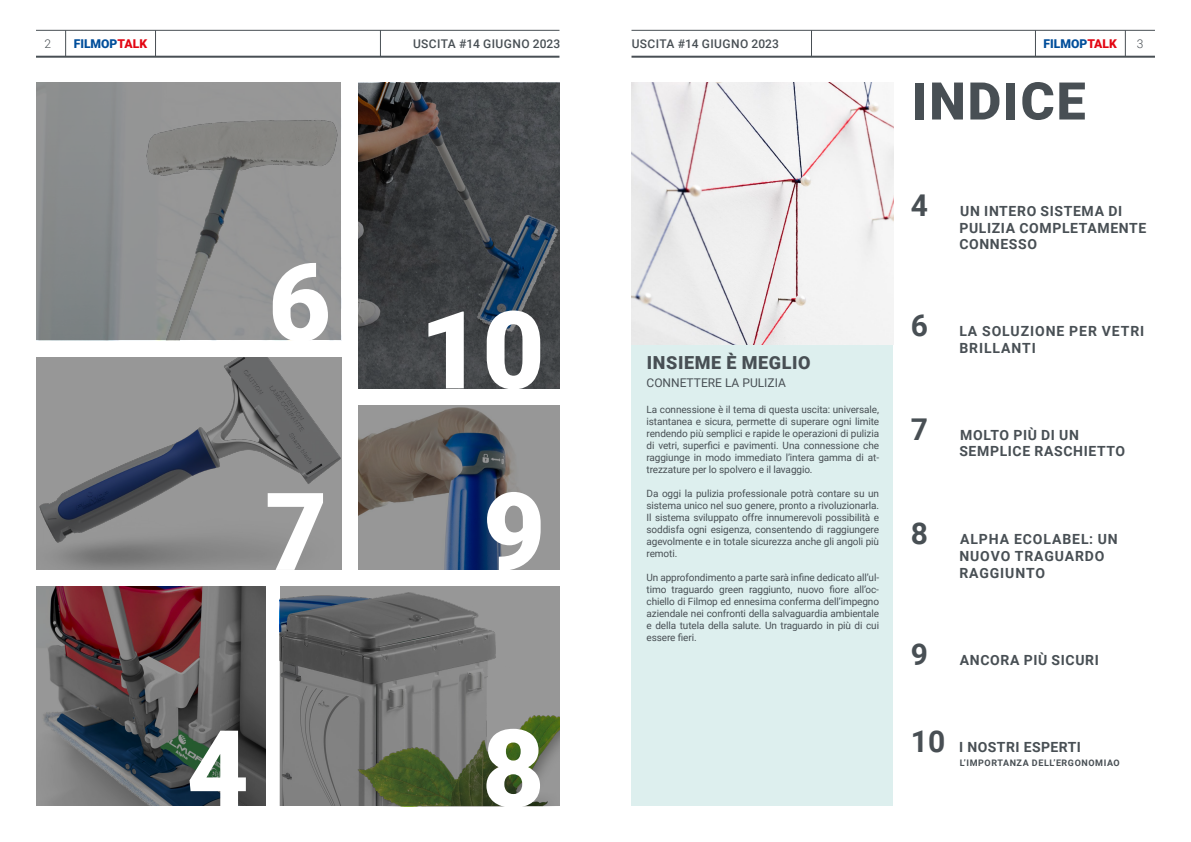
<style>
.page{position:relative;width:1191px;height:842px;background:#fff}
.page>*{position:absolute;margin:0;border:0;box-sizing:border-box;transform-origin:0 0}
.t1{font:900 108px/229.1px "Roboto";color:#fff}
.t2{font:900 52px "Roboto";letter-spacing:.035em;color:#484f54}
.t3{font:700 30px "Roboto";color:#484f54}
.t4{font:900 18px "Roboto";letter-spacing:.035em;color:#484f54}
.t5{font:700 14px/16.8px "Roboto";letter-spacing:.045em;color:#484f54}
.t6{font:700 14px/16.8px "Roboto";letter-spacing:.065em;color:#484f54}
.t7{font:900 12.1px "Roboto";color:#004e9b}
.t8{font:500 12px "Roboto";letter-spacing:.035em;color:#484f54}
.t9{font:12px "Roboto";color:#484f54}
.t10{font:300 12px "Roboto";color:#484f54}
.t11{font:10px/12px "Roboto";letter-spacing:-.01em;color:#484f54;text-align:justify}
.t12{font:700 9px "Roboto";letter-spacing:.065em;color:#484f54}
.s1{color:#e30613}
</style>
<div class="page">
<div style="left:631px;top:309px;width:262px;height:497px;background:#ddefee"></div>
<img style="left:631px;top:83px;width:262px;height:261px">
<hr style="left:631px;top:56px;width:524px;height:2px;background:#484f54">
<hr style="left:36px;top:56px;width:523px;height:2px;background:#484f54">
<hr style="left:631px;top:30px;width:524px;height:1px;background:#484f54">
<hr style="left:36px;top:30px;width:523px;height:1px;background:#484f54">
<svg style="left:1035px;top:31px;width:1px;height:25px"></svg>
<svg style="left:811px;top:31px;width:1px;height:25px"></svg>
<svg style="left:155px;top:31px;width:1px;height:25px"></svg>
<svg style="left:380px;top:31px;width:1px;height:25px"></svg>
<svg style="left:1125px;top:30px;width:1px;height:26px"></svg>
<svg style="left:65px;top:30px;width:1px;height:26px"></svg>
<svg style="left:279px;top:587px;width:280px;height:219px;background:#737770"></svg>
<svg style="left:358px;top:83px;width:201px;height:305px;background:#3f4245"></svg>
<svg style="left:36px;top:83px;width:305px;height:257px;background:#8c8e8e"></svg>
<svg style="left:358px;top:405px;width:201px;height:165px;background:#72757c"></svg>
<svg style="left:36px;top:357px;width:305px;height:213px;background:#838487"></svg>
<svg style="left:36px;top:587px;width:229px;height:219px;background:#5e5255"></svg>
<p class="t10" style="left:45px;top:35px;width:8px">2</p>
<p class="t7" style="left:74px;top:35px;width:75px">FILMOP<span class="s1">TALK</span></p>
<p class="t8" style="left:413px;top:35px;width:149px">USCITA #14 GIUGNO 2023</p>
<p class="t8" style="left:631px;top:35px;width:149px">USCITA #14 GIUGNO 2023</p>
<p class="t7" style="left:1043px;top:35px;width:75px">FILMOP<span class="s1">TALK</span></p>
<p class="t10" style="left:1137px;top:35px;width:8px">3</p>
<h2 class="t2" style="left:911px;top:65px;width:175px">INDICE</h2>
<h1 class="t1" style="left:265px;top:184px;width:67px">6<br>7</h1>
<h1 class="t1" style="left:420px;top:231px;width:127px">10</h1>
<h1 class="t1" style="left:483px;top:413px;width:64px">9</h1>
<h1 class="t1" style="left:186px;top:650px;width:64px">4</h1>
<h1 class="t1" style="left:482px;top:650px;width:64px">8</h1>
<h3 class="t4" style="left:647px;top:350px;width:165px">INSIEME È MEGLIO</h3>
<p class="t9" style="left:646px;top:374px;width:141px">CONNETTERE LA PULIZIA</p>
<p class="t11" style="left:646px;top:403px;width:234px">La connessione è il tema di questa uscita: universale, istantanea e sicura, permette di superare ogni limite rendendo più semplici e rapide le operazioni di pulizia di vetri, superfici e pavimenti. Una connessione che raggiunge in modo immediato l’intera gamma di at&shy;trezzature per lo spolvero e il lavaggio.</p>
<p class="t11" style="left:646px;top:487px;width:234px">Da oggi la pulizia professionale potrà contare su un sistema unico nel suo genere, pronto a rivoluzionarla.<br>Il sistema sviluppato offre innumerevoli possibilità e soddisfa ogni esigenza, consentendo di raggiungere agevolmente e in totale sicurezza anche gli angoli più remoti.</p>
<p class="t11" style="left:646px;top:571px;width:234px">Un approfondimento a parte sarà infine dedicato all’ul&shy;timo traguardo green raggiunto, nuovo fiore all’oc&shy;chiello di Filmop ed ennesima conferma dell’impegno aziendale nei confronti della salvaguardia ambientale e della tutela della salute. Un traguardo in più di cui essere fieri.</p>
<h3 class="t3" style="left:910px;top:184px;width:19px">4</h3>
<h3 class="t3" style="left:910px;top:304px;width:19px">6</h3>
<h3 class="t5" style="left:959px;top:202px;width:188px">UN INTERO SISTEMA DI<br>PULIZIA COMPLETAMENTE<br>CONNESSO</h3>
<h3 class="t6" style="left:959px;top:322px;width:186px">LA SOLUZIONE PER VETRI<br>BRILLANTI</h3>
<h3 class="t3" style="left:910px;top:408px;width:19px">7</h3>
<h3 class="t5" style="left:959px;top:426px;width:167px">MOLTO PIÙ DI UN<br>SEMPLICE RASCHIETTO</h3>
<h3 class="t3" style="left:910px;top:513px;width:19px">8</h3>
<h3 class="t6" style="left:959px;top:530px;width:160px">ALPHA ECOLABEL: UN<br>NUOVO TRAGUARDO<br>RAGGIUNTO</h3>
<h3 class="t3" style="left:910px;top:633px;width:19px">9</h3>
<h3 class="t5" style="left:959px;top:651px;width:140px">ANCORA PIÙ SICURI</h3>
<h3 class="t3" style="left:910px;top:720px;width:36px">10</h3>
<h3 class="t5" style="left:959px;top:738px;width:123px">I NOSTRI ESPERTI</h3>
<p class="t12" style="left:960px;top:757px;width:161px">L’IMPORTANZA DELL’ERGONOMIAO</p>
</div>
